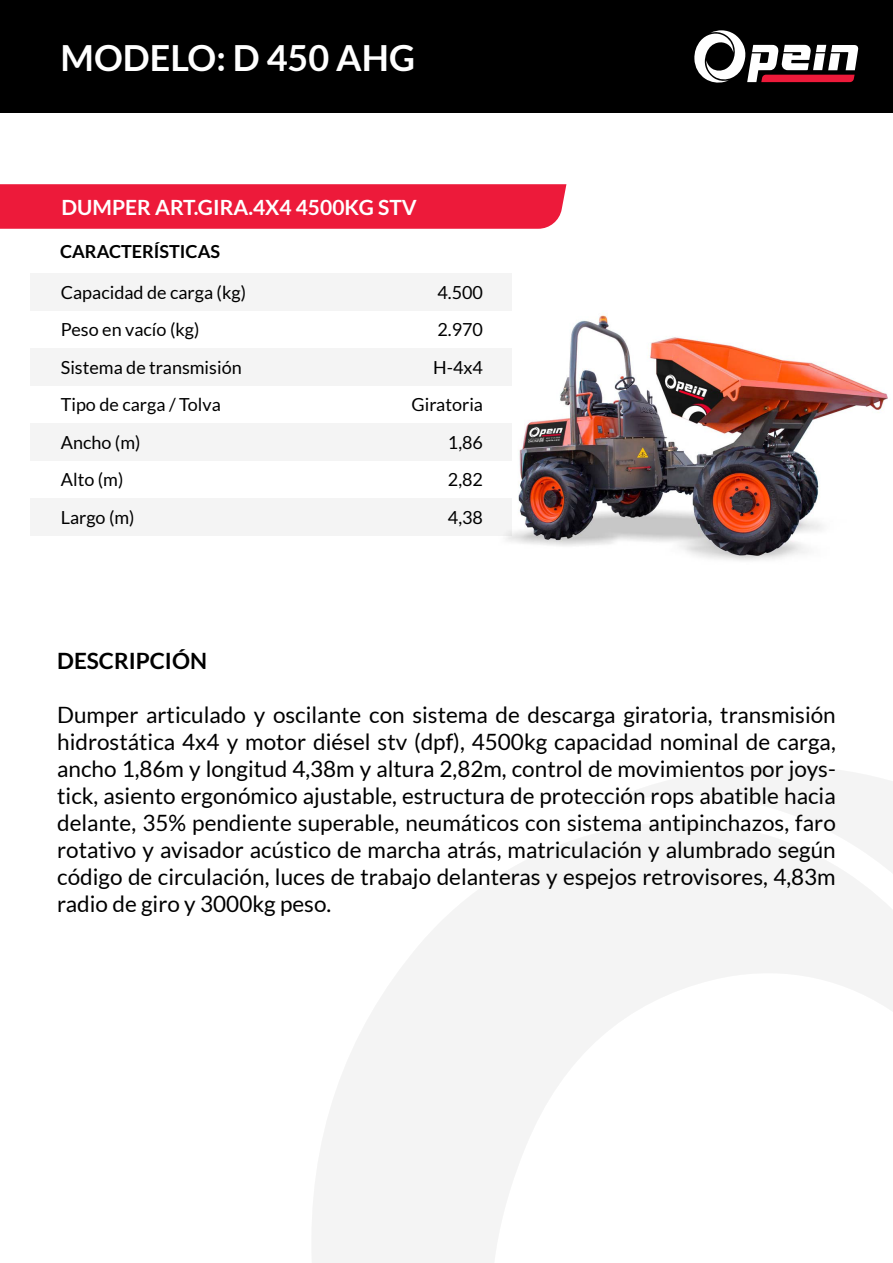
<style>
.page{position:relative;width:893px;height:1263px;background:#fff}
.page>*{position:absolute;margin:0;border:0;box-sizing:border-box;transform-origin:0 0}
.t1{font:700 36px "Lato";color:#fff}
.t2{font:22.5px/27px "Lato";color:#000;text-align:justify}
.t3{font:700 22.5px "Lato";color:#000}
.t4{font:700 21px "Lato";color:#fff}
.t5{font:18px/37.5px "Lato";color:#000}
.t6{font:700 18px "Lato";color:#000}
</style>
<div class="page">
<img style="left:492px;top:310px;width:396px;height:251px">
<div style="left:31px;top:273px;width:481px;height:37px;background:#f4f4f4"></div>
<div style="left:31px;top:348px;width:481px;height:37px;background:#f4f4f4"></div>
<div style="left:31px;top:423px;width:481px;height:37px;background:#f4f4f4"></div>
<div style="left:31px;top:498px;width:481px;height:37px;background:#f4f4f4"></div>
<div style="left:0;top:0;width:893px;height:113px;background:#000"></div>
<svg style="left:694px;top:30px;width:164px;height:53px"></svg>
<div style="left:0;top:184px;width:566px;height:45px;background:#ed1a3a"></div>
<svg style="left:312px;top:867px;width:202px;height:396px;fill:#f4f4f4"></svg>
<svg style="left:514px;top:766px;width:379px;height:410px"></svg>
<h1 class="t1" style="left:61px;top:37px;width:356px">MODELO: D 450 AHG</h1>
<p class="t4" style="left:62px;top:196px;width:357px">DUMPER ART.GIRA.4X4 4500KG STV</p>
<p class="t6" style="left:60px;top:241px;width:161px">CARACTERÍSTICAS</p>
<p class="t5" style="left:61px;top:273px;width:187px">Capacidad de carga (kg)<br>Peso en vacío (kg)<br>Sistema de transmisión<br>Tipo de carga / Tolva<br>Ancho (m)<br>Alto (m)<br>Largo (m)</p>
<p class="t5" style="left:411px;top:273px;width:73px;text-align:right">4.500<br>2.970<br>H-4x4<br>Giratoria<br>1,86<br>2,82<br>4,38</p>
<p class="t3" style="left:57px;top:647px;width:151px">DESCRIPCIÓN</p>
<p class="t2" style="left:57px;top:701px;width:780px">Dumper articulado y oscilante con sistema de descarga giratoria, transmisión hidrostática 4x4 y motor diésel stv (dpf), 4500kg capacidad nominal de carga, ancho 1,86m y longitud 4,38m y altura 2,82m, control de movimientos por joys&shy;tick, asiento ergonómico ajustable, estructura de protección rops abatible hacia delante, 35% pendiente superable, neumáticos con sistema antipinchazos, faro rotativo y avisador acústico de marcha atrás, matriculación y alumbrado según código de circulación, luces de trabajo delanteras y espejos retrovisores, 4,83m radio de giro y 3000kg peso.</p>
</div>
